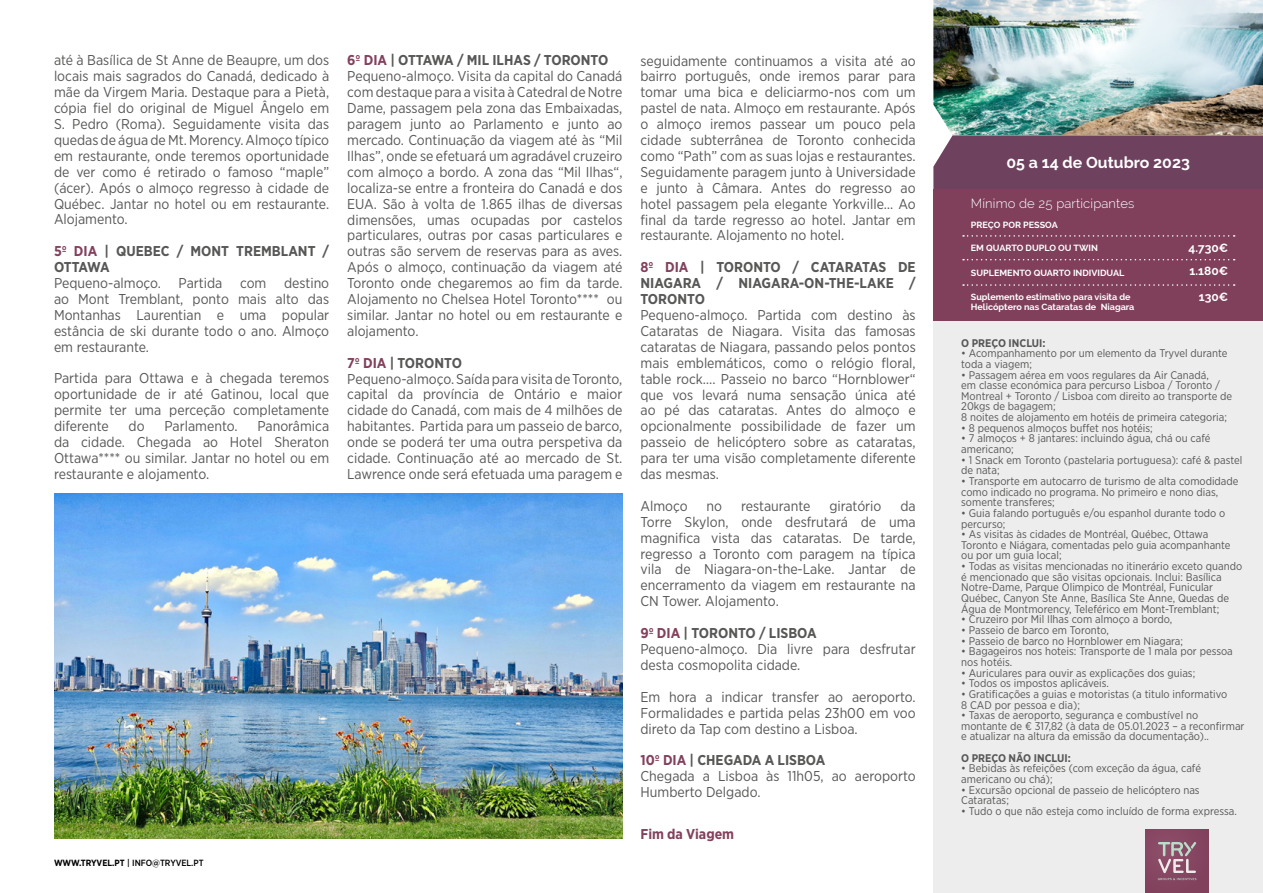
<style>
.page{position:relative;width:1263px;height:893px;background:#fff}
.page>*{position:absolute;margin:0;border:0;box-sizing:border-box;transform-origin:0 0}
.t1{font:700 15.9px "Raleway";color:#fff}
.t2{font:14.25px/15.9px "Gotham Narrow";color:#575756;text-align:justify}
.t3{font:700 14.25px/15.9px "Gotham Narrow";color:#575756}
.t4{font:700 14.25px "Gotham Narrow";color:#82415d}
.t5{font:300 13.05px "Raleway";letter-spacing:.01em;color:#fff}
.t6{font:700 12px "Raleway";color:#fff}
.t7{font:11.1px/10.6px "Gotham Narrow";color:#575756}
.t8{font:700 11.1px "Gotham Narrow";color:#575756}
.t9{font:700 9px/10.5px "Raleway";color:#fff}
.t10{font:500 9px "Gotham Narrow";color:#000}
.s1{color:#82415d}
.s2{font-weight:700;color:#82415d}
.s3{font-weight:700}
</style>
<div class="page">
<div style="left:933px;top:316px;width:330px;height:577px;background:#ededed"></div>
<img style="left:933px;top:0;width:330px;height:135px">
<div style="left:1145px;top:829px;width:64px;height:64px;background:#844460"></div>
<svg style="left:1158px;top:842px;width:38px;height:38px"></svg>
<div style="left:933px;top:135px;width:330px;height:54px;background:#6e425e"></div>
<div style="left:933px;top:189px;width:330px;height:132px;background:#80405c"></div>
<svg style="left:963px;top:259px;width:272px;height:1px"></svg>
<svg style="left:963px;top:235px;width:272px;height:2px"></svg>
<svg style="left:963px;top:284px;width:272px;height:2px"></svg>
<img style="left:54px;top:493px;width:568px;height:346px">
<p class="t2" style="left:54px;top:52px;width:277px">até à Basílica de St Anne de Beaupre, um dos locais mais sagrados do Canadá, dedicado à mãe da Virgem Maria. Destaque para a Pietà, cópia fiel do original de Miguel Ângelo em S. Pedro (Roma). Seguidamente visita das quedas de água de Mt. Morency. Almoço típico em restaurante, onde teremos oportunidade de ver como é retirado o famoso “maple” (ácer). Após o almoço regresso à cidade de Québec. Jantar no hotel ou em restaurante.<br>Alojamento.</p>
<p class="t3" style="left:54px;top:243px;width:277px"><span class="s1">5º DIA</span> | QUEBEC / MONT TREMBLANT /<br>OTTAWA</p>
<p class="t2" style="left:54px;top:275px;width:277px">Pequeno-almoço. Partida com destino ao Mont Tremblant, ponto mais alto das Montanhas Laurentian e uma popular estância de ski durante todo o ano. Almoço em restaurante.</p>
<p class="t2" style="left:54px;top:370px;width:277px">Partida para Ottawa e à chegada teremos oportunidade de ir até Gatinou, local que permite ter uma perceção completamente diferente</p>
<p class="t2" style="left:129px;top:418px;width:18px">do</p>
<p class="t2" style="left:164px;top:418px;width:75px">Parlamento.</p>
<p class="t2" style="left:54px;top:418px;width:277px;text-indent:203px">Panorâmica da cidade. Chegada ao Hotel Sheraton Ottawa**** ou similar. Jantar no hotel ou em restaurante e alojamento.</p>
<p class="t2" style="left:347px;top:52px;width:277px;text-align:left"><span class="s2">6º DIA</span> <span class="s3">| OTTAWA / MIL ILHAS / TORONTO </span>Pequeno-almoço. Visita da capital do Canadá com destaque para a visita à Catedral de Notre Dame, passagem pela zona das Embaixadas, paragem junto ao Parlamento e junto ao mercado. Continuação da viagem até às “Mil Ilhas”, onde se efetuará um agradável cruzeiro com almoço a bordo. A zona das “Mil Ilhas“, localiza-se entre a fronteira do Canadá e dos EUA. São à volta de 1.865 ilhas de diversas dimensões, umas ocupadas por castelos particulares, outras por casas particulares e outras são servem de reservas para as aves.<br>Após o almoço, continuação da viagem até Toronto onde chegaremos ao fim da tarde.<br>Alojamento no Chelsea Hotel Toronto**** ou similar. Jantar no hotel ou em restaurante e alojamento.</p>
<p class="t2" style="left:347px;top:354px;width:277px;text-align:left"><span class="s2">7º DIA</span> <span class="s3">| TORONTO<br></span>Pequeno-almoço. Saída para visita de Toronto, capital da província de Ontário e maior cidade do Canadá, com mais de 4 milhões de habitantes. Partida para um passeio de barco, onde se poderá ter uma outra perspetiva da cidade. Continuação até ao mercado de St.<br>Lawrence onde será efetuada uma paragem e</p>
<p class="t10" style="left:54px;top:857px;width:151px"><span class="s3">WWW.TRYVEL.PT</span> | INFO@TRYVEL.PT</p>
<p class="t2" style="left:640px;top:52px;width:277px">seguidamente continuamos a visita até ao bairro português, onde iremos parar para tomar uma bica e deliciarmo-nos com um pastel de nata. Almoço em restaurante. Após o almoço iremos passear um pouco pela cidade subterrânea de Toronto conhecida como “Path” com as suas lojas e restaurantes.<br>Seguidamente paragem junto à Universidade e junto à Câmara. Antes do regresso ao hotel passagem pela elegante Yorkville… Ao final da tarde regresso ao hotel. Jantar em restaurante. Alojamento no hotel.</p>
<p class="t3" style="left:640px;top:259px;width:277px;text-align:justify"><span class="s1">8º DIA</span> | TORONTO / CATARATAS DE NIAGARA / NIAGARA-ON-THE-LAKE / TORONTO</p>
<p class="t2" style="left:640px;top:307px;width:277px">Pequeno-almoço. Partida com destino às Cataratas de Niagara. Visita das famosas cataratas de Niagara, passando pelos pontos mais emblemáticos, como o relógio floral, table rock…. Passeio no barco “Hornblower“ que vos levará numa sensação única até ao pé das cataratas. Antes do almoço e opcionalmente possibilidade de fazer um passeio de helicóptero sobre as cataratas, para ter uma visão completamente diferente das mesmas.</p>
<p class="t2" style="left:640px;top:498px;width:49px">Almoço</p>
<p class="t2" style="left:707px;top:498px;width:17px">no</p>
<p class="t2" style="left:741px;top:498px;width:71px">restaurante</p>
<p class="t2" style="left:829px;top:498px;width:54px">giratório</p>
<p class="t2" style="left:640px;top:498px;width:277px;text-indent:260px">da Torre Skylon, onde desfrutará de uma magnifica vista das cataratas. De tarde, regresso a Toronto com paragem na típica vila de Niagara-on-the-Lake. Jantar de encerramento da viagem em restaurante na CN Tower. Alojamento.</p>
<p class="t2" style="left:640px;top:625px;width:277px;text-align:left"><span class="s2">9º DIA</span> <span class="s3">| TORONTO / LISBOA<br></span>Pequeno-almoço. Dia livre para desfrutar desta cosmopolita cidade.</p>
<p class="t2" style="left:640px;top:688px;width:277px">Em hora a indicar transfer ao aeroporto.<br>Formalidades e partida pelas 23h00 em voo direto da Tap com destino a Lisboa.</p>
<p class="t2" style="left:640px;top:752px;width:277px;text-align:left"><span class="s2">10º DIA</span> <span class="s3">| CHEGADA A LISBOA<br></span>Chegada a Lisboa às 11h05, ao aeroporto<br>Humberto Delgado.</p>
<p class="t4" style="left:640px;top:825px;width:95px">Fim da Viagem</p>
<p class="t1" style="left:1006px;top:154px;width:185px">05 a 14 de Outubro 2023</p>
<p class="t5" style="left:971px;top:196px;width:165px">Mínimo de 25 participantes</p>
<p class="t9" style="left:971px;top:242px;width:129px">EM QUARTO DUPLO OU TWIN</p>
<p class="t9" style="left:971px;top:219px;width:88px">PREÇO POR PESSOA</p>
<p class="t6" style="left:1188px;top:241px;width:41px">4.730€</p>
<p class="t6" style="left:1199px;top:290px;width:31px">130€</p>
<p class="t6" style="left:1189px;top:264px;width:40px">1.180€</p>
<p class="t9" style="left:971px;top:267px;width:155px">SUPLEMENTO QUARTO INDIVIDUAL</p>
<p class="t9" style="left:971px;top:292px;width:165px">Suplemento estimativo para visita de<br>Helicóptero nas Cataratas de Niagara</p>
<p class="t8" style="left:961px;top:336px;width:86px">O PREÇO INCLUI:</p>
<p class="t7" style="left:961px;top:348px;width:268px">• Acompanhamento por um elemento da Tryvel durante toda a viagem;</p>
<p class="t7" style="left:961px;top:369px;width:273px">• Passagem aérea em voos regulares da Air Canadá,<br>em classe económica para percurso Lisboa / Toronto / Montreal + Toronto / Lisboa com direito ao transporte de 20kgs de bagagem;<br>8 noites de alojamento em hotéis de primeira categoria;</p>
<p class="t7" style="left:961px;top:422px;width:193px">• 8 pequenos almoços buffet nos hotéis;</p>
<p class="t7" style="left:961px;top:433px;width:251px">• 7 almoços + 8 jantares: incluindo água, chá ou café americano;</p>
<p class="t7" style="left:961px;top:454px;width:283px">• 1 Snack em Toronto (pastelaria portuguesa): café &amp; pastel de nata;</p>
<p class="t7" style="left:961px;top:475px;width:279px">• Transporte em autocarro de turismo de alta comodidade como indicado no programa. No primeiro e nono dias, somente transferes;</p>
<p class="t7" style="left:961px;top:507px;width:266px">• Guia falando português e/ou espanhol durante todo o percurso;</p>
<p class="t7" style="left:961px;top:529px;width:271px">• As visitas às cidades de Montréal, Québec, Ottawa<br>Toronto e Niágara, comentadas pelo guia acompanhante ou por um guia local;</p>
<p class="t7" style="left:961px;top:561px;width:283px">• Todas as visitas mencionadas no itinerário exceto quando é mencionado que são visitas opcionais. Inclui: Basílica Notre-Dame, Parque Olimpico de Montréal, Funicular Québec, Canyon Ste Anne, Basílica Ste Anne, Quedas de Água de Montmorency, Teleférico em Mont-Tremblant;</p>
<p class="t7" style="left:961px;top:614px;width:213px">• Cruzeiro por Mil Ilhas com almoço a bordo,</p>
<p class="t7" style="left:961px;top:625px;width:149px">• Passeio de barco em Toronto,</p>
<p class="t7" style="left:961px;top:635px;width:223px">• Passeio de barco no Hornblower em Niagara;</p>
<p class="t7" style="left:961px;top:646px;width:273px">• Bagageiros nos hoteis: Transporte de 1 mala por pessoa nos hotéis.</p>
<p class="t7" style="left:961px;top:667px;width:236px">• Auriculares para ouvir as explicações dos guias;</p>
<p class="t7" style="left:961px;top:678px;width:149px">• Todos os impostos aplicáveis.</p>
<p class="t7" style="left:961px;top:688px;width:268px">• Gratificações a guias e motoristas (a titulo informativo<br>8 CAD por pessoa e dia);</p>
<p class="t7" style="left:961px;top:710px;width:285px">• Taxas de aeroporto, segurança e combustível no montante de € 317,82 (à data de 05.01.2023 – a reconfirmar e atualizar na altura da emissão da documentação)..</p>
<p class="t8" style="left:961px;top:751px;width:111px">O PREÇO NÃO INCLUI:</p>
<p class="t7" style="left:961px;top:763px;width:241px">• Bebidas às refeições (com exceção da água, café americano ou chá);</p>
<p class="t7" style="left:961px;top:784px;width:240px">• Excursão opcional de passeio de helicóptero nas<br>Cataratas;</p>
<p class="t7" style="left:961px;top:805px;width:277px">• Tudo o que não esteja como incluído de forma expressa.</p>
</div>
